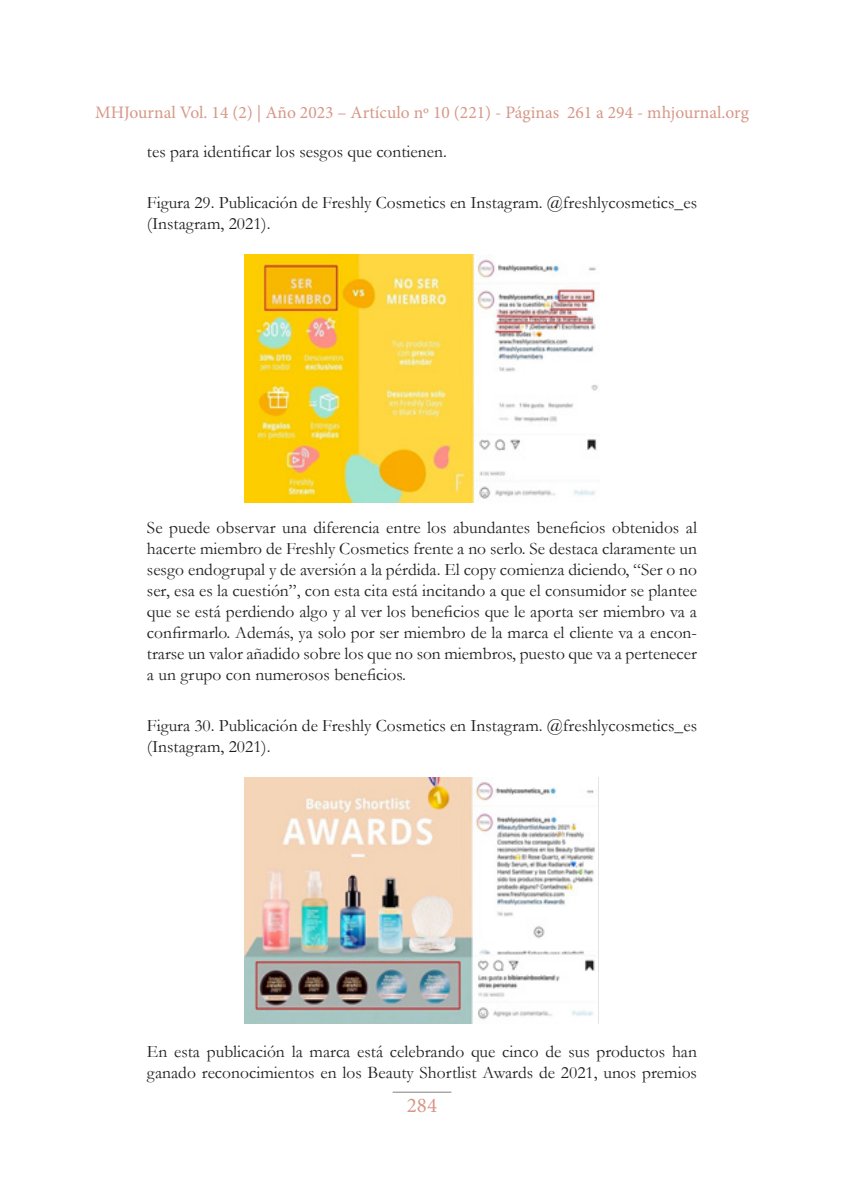
<style>
.page{position:relative;width:844px;height:1191px;background:#fff}
.page>*{position:absolute;margin:0;border:0;box-sizing:border-box;transform-origin:0 0}
.t1{font:21px "Minion Pro";color:#d69888}
.Nota_al_pie{font:17.5px/21px "Garamond";color:#231f20;text-align:justify}
.Nota_al_pie-2{font:17.5px/21px "Garamond";color:#211d1e}
.t2{font:17.5px "Minion Pro";color:#d69888}
</style>
<div class="page">
<hr style="left:392px;top:1091px;width:59px;height:1px;background:#808080">
<img style="left:245px;top:254px;width:353px;height:248px">
<img style="left:245px;top:778px;width:350px;height:245px">
<p class="t2" style="left:95px;top:100px;width:655px">MHJournal Vol. 14 (2) | Año 2023 – Artículo nº 10 (221) - Páginas 261 a 294 - mhjournal.org</p>
<p class="Nota_al_pie" style="left:147px;top:140px;width:301px">tes para identificar los sesgos que contienen.</p>
<p class="Nota_al_pie-2" style="left:147px;top:191px;width:551px">Figura 29. Publicación de Freshly Cosmetics en Instagram. @freshlycosmetics_es (Instagram, 2021).</p>
<p class="Nota_al_pie" style="left:147px;top:517px;width:551px">Se puede observar una diferencia entre los abundantes beneficios obtenidos al hacerte miembro de Freshly Cosmetics frente a no serlo. Se destaca claramente un sesgo endogrupal y de aversión a la pérdida. El copy comienza diciendo, “Ser o no ser, esa es la cuestión”, con esta cita está incitando a que el consumidor se plantee que se está perdiendo algo y al ver los beneficios que le aporta ser miembro va a confirmarlo. Además, ya solo por ser miembro de la marca el cliente va a encon&shy;trarse un valor añadido sobre los que no son miembros, puesto que va a pertenecer a un grupo con numerosos beneficios.</p>
<p class="Nota_al_pie-2" style="left:147px;top:714px;width:551px">Figura 30. Publicación de Freshly Cosmetics en Instagram. @freshlycosmetics_es (Instagram, 2021).</p>
<p class="Nota_al_pie" style="left:147px;top:1040px;width:551px">En esta publicación la marca está celebrando que cinco de sus productos han ganado reconocimientos en los Beauty Shortlist Awards de 2021, unos premios</p>
<p class="t1" style="left:407px;top:1091px;width:32px">284</p>
</div>
